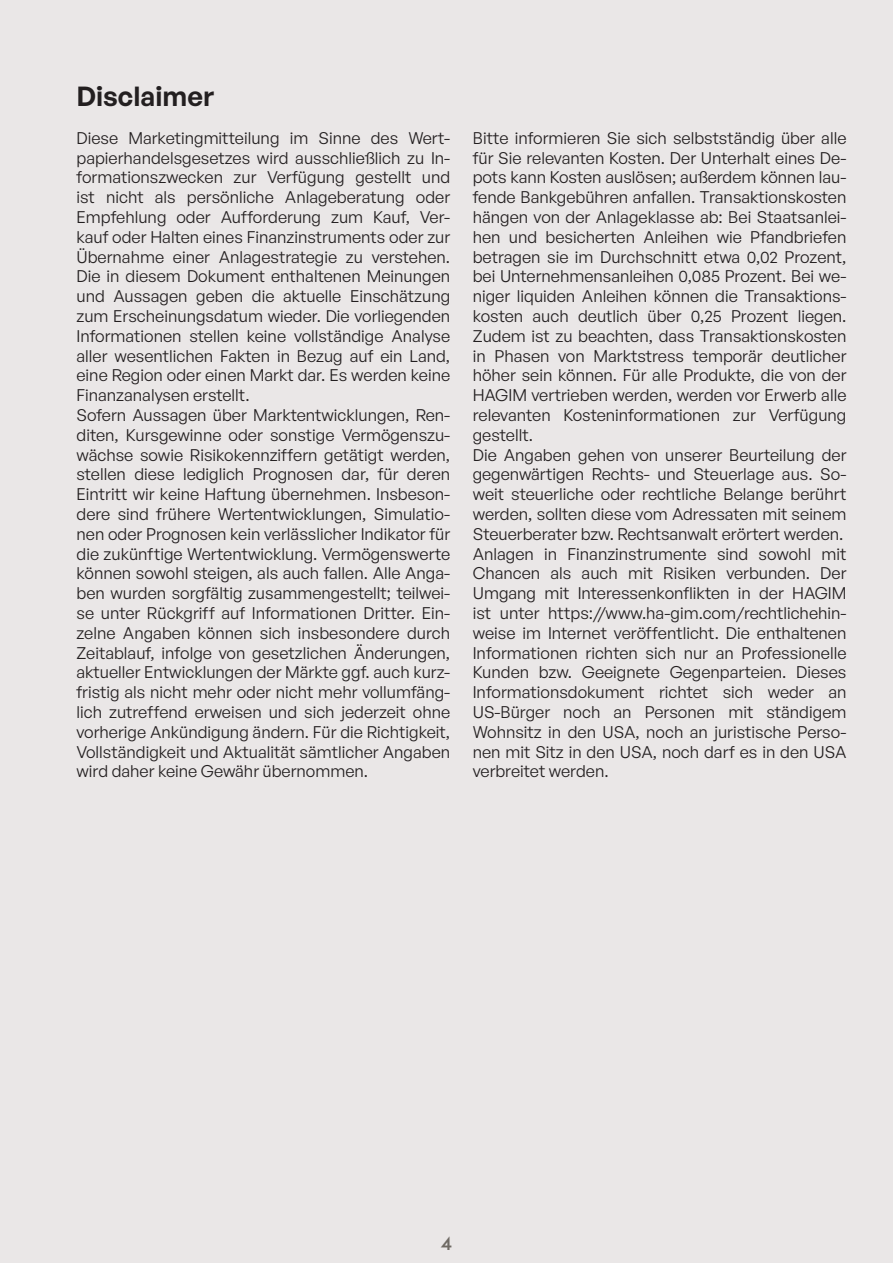
<style>
.page{position:relative;width:893px;height:1263px;background:#eae7e7}
.page>*{position:absolute;margin:0;border:0;box-sizing:border-box;transform-origin:0 0}
.t1{font:600 27px "General Sans";color:#231f20}
.t2{font:500 18px "Celias";color:#6f6a64}
.t3{font:16.5px/19.8px "General Sans";color:#231f20;text-align:justify}
</style>
<div class="page">
<p class="t1" style="left:76px;top:78px;width:139px">Disclaimer</p>
<p class="t3" style="left:76px;top:127px;width:375px">Diese Marketingmitteilung im Sinne des Wert&shy;papierhandelsgesetzes wird ausschließlich zu In&shy;formationszwecken zur Verfügung gestellt und ist nicht als persönliche Anlageberatung oder Empfehlung oder Aufforderung zum Kauf, Ver&shy;kauf oder Halten eines Finanzinstruments oder zur Übernahme einer Anlagestrategie zu verstehen.<br>Die in diesem Dokument enthaltenen Meinungen und Aussagen geben die aktuelle Einschätzung zum Erscheinungsdatum wieder. Die vorliegenden Informationen stellen keine vollständige Analyse aller wesentlichen Fakten in Bezug auf ein Land, eine Region oder einen Markt dar. Es werden keine Finanzanalysen erstellt.</p>
<p class="t3" style="left:76px;top:405px;width:375px">Sofern Aussagen über Marktentwicklungen, Ren&shy;diten, Kursgewinne oder sonstige Vermögenszu&shy;wächse sowie Risikokennziffern getätigt werden, stellen diese lediglich Prognosen dar, für deren Eintritt wir keine Haftung übernehmen. Insbeson&shy;dere sind frühere Wertentwicklungen, Simulatio&shy;nen oder Prognosen kein verlässlicher Indikator für die zukünftige Wertentwicklung. Vermögenswerte können sowohl steigen, als auch fallen. Alle Anga&shy;ben wurden sorgfältig zusammengestellt; teilwei&shy;se unter Rückgriff auf Informationen Dritter. Ein&shy;zelne Angaben können sich insbesondere durch Zeitablauf, infolge von gesetzlichen Änderungen, aktueller Entwicklungen der Märkte ggf. auch kurz&shy;fristig als nicht mehr oder nicht mehr vollumfäng&shy;lich zutreffend erweisen und sich jederzeit ohne vorherige Ankündigung ändern. Für die Richtigkeit, Vollständigkeit und Aktualität sämtlicher Angaben wird daher keine Gewähr übernommen.</p>
<p class="t3" style="left:473px;top:127px;width:375px">Bitte informieren Sie sich selbstständig über alle für Sie relevanten Kosten. Der Unterhalt eines De&shy;pots kann Kosten auslösen; außerdem können lau&shy;fende Bankgebühren anfallen. Transaktionskosten hängen von der Anlageklasse ab: Bei Staatsanlei&shy;hen und besicherten Anleihen wie Pfandbriefen betragen sie im Durchschnitt etwa 0,02 Prozent, bei Unternehmensanleihen 0,085 Prozent. Bei we&shy;niger liquiden Anleihen können die Transaktions&shy;kosten auch deutlich über 0,25 Prozent liegen.<br>Zudem ist zu beachten, dass Transaktionskosten in Phasen von Marktstress temporär deutlicher höher sein können. Für alle Produkte, die von der HAGIM vertrieben werden, werden vor Erwerb alle relevanten Kosteninformationen zur Verfügung gestellt.</p>
<p class="t3" style="left:473px;top:444px;width:375px">Die Angaben gehen von unserer Beurteilung der gegenwärtigen Rechts- und Steuerlage aus. So&shy;weit steuerliche oder rechtliche Belange berührt werden, sollten diese vom Adressaten mit seinem Steuerberater bzw. Rechtsanwalt erörtert werden.</p>
<p class="t3" style="left:473px;top:543px;width:375px">Anlagen in Finanzinstrumente sind sowohl mit Chancen als auch mit Risiken verbunden. Der Umgang mit Interessenkonflikten in der HAGIM ist unter https://www.ha-gim.com/rechtlichehin&shy;weise im Internet veröffentlicht. Die enthaltenen Informationen richten sich nur an Professionelle Kunden bzw. Geeignete Gegenparteien. Dieses Informationsdokument richtet sich weder an US-Bürger noch an Personen mit ständigem Wohnsitz in den USA, noch an juristische Perso&shy;nen mit Sitz in den USA, noch darf es in den USA verbreitet werden.</p>
<p class="t2" style="left:441px;top:1230px;width:12px">4</p>
</div>
